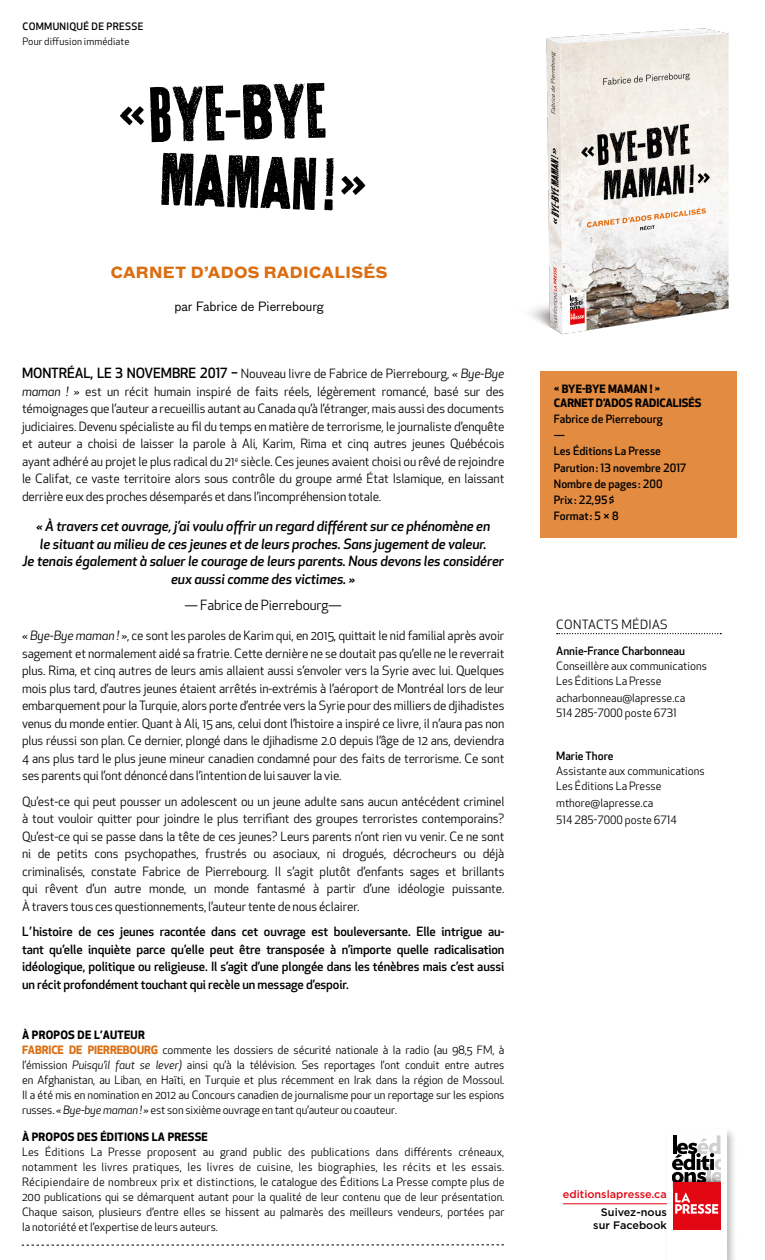
<style>
.page{position:relative;width:765px;height:1260px;background:#fff}
.page>*{position:absolute;margin:0;border:0;box-sizing:border-box;transform-origin:0 0}
.t1{font:81.75px "Thunderhouse";color:#000}
.t2{font:77.75px "Thunderhouse";color:#000}
.t3{font:700 15px "Bau";letter-spacing:.025em;color:#db6e12}
.t4{font:italic 500 13.75px/17.5px "Apex New";letter-spacing:-.01em;color:#000;text-align:center}
.t5{font:13.75px "Apex New";letter-spacing:-.01em;color:#000}
.t6{font:12.5px/17.5px "Apex New";letter-spacing:-.01em;color:#000;text-align:justify}
.t7{font:500 12.5px/17.5px "Apex New";letter-spacing:-.01em;color:#000;text-align:justify}
.t8{font:12.5px "Bau";color:#000}
.t9{font:12.5px "Apex New";letter-spacing:.03em;color:#000}
.t10{font:11.25px/15px "Apex New";letter-spacing:-.01em;color:#000}
.t11{font:500 11.25px/16.2px "Apex New";color:#000}
.t12{font:700 11.25px/13.8px "Apex New";color:#000}
.t13{font:500 10.88px/12.2px "Gotham";color:#000;text-align:right}
.t14{font:500 10.88px "Gotham";color:#e30613}
.t15{font:10px "Apex New";letter-spacing:.01em;color:#000}
.t16{font:500 10px "Apex New";letter-spacing:.03em;color:#000}
.s1{font-size:54.12px}
.s2{font-weight:500;font-size:13.75px}
.s3{font-style:italic}
.s4{font-weight:700}
.s5{font-weight:700;color:#db6e12}
</style>
<div class="page">
<div style="left:664px;top:1126px;width:73px;height:134px;background:#000;opacity:.26"></div>
<div style="left:667px;top:1129px;width:59px;height:131px;background:#fff"></div>
<div style="left:673px;top:1182px;width:47px;height:48px;background:#e30613"></div>
<svg style="left:673px;top:1135px;width:47px;height:79px"></svg>
<svg style="left:22px;top:1245px;width:482px;height:1px"></svg>
<svg style="left:557px;top:633px;width:164px;height:1px"></svg>
<hr style="left:563px;top:1203px;width:104px;height:1px;background:#e30613">
<div style="left:540px;top:371px;width:196px;height:166px;background:#e28b41"></div>
<img style="left:530px;top:28px;width:199px;height:307px">
<p class="t16" style="left:22px;top:20px;width:122px">COMMUNIQUÉ DE PRESSE</p>
<p class="t15" style="left:22px;top:35px;width:109px">Pour diffusion immédiate</p>
<h1 class="t1" style="left:147px;top:71px;width:178px;rotate:-2deg">Bye-bye</h1>
<h2 class="t2" style="left:162px;top:136px;width:208px;rotate:2deg">maman !<span class="s1">»</span></h2>
<p class="t3" style="left:111px;top:262px;width:278px">CARNET D’ADOS RADICALISÉS</p>
<p class="t8" style="left:174px;top:300px;width:151px">par Fabrice de Pierrebourg</p>
<p class="t6" style="left:22px;top:365px;width:484px"><span class="s2">MONTRÉAL, LE 3 NOVEMBRE 2017 –</span> Nouveau livre de Fabrice de Pierrebourg, <span class="s3">« Bye-Bye maman ! »</span> est un récit humain inspiré de faits réels, légèrement romancé, basé sur des témoignages que l’auteur a recueillis autant au Canada qu’à l’étranger, mais aussi des documents judiciaires. Devenu spécialiste au fil du temps en matière de terrorisme, le journaliste d’enquête et auteur a choisi de laisser la parole à Ali, Karim, Rima et cinq autres jeunes Québécois ayant adhéré au projet le plus radical du 21<sup>e</sup> siècle. Ces jeunes avaient choisi ou rêvé de rejoindre le Califat, ce vaste territoire alors sous contrôle du groupe armé État Islamique, en laissant derrière eux des proches désemparés et dans l’incompréhension totale.</p>
<p class="t4" style="left:23px;top:517px;width:483px">« À travers cet ouvrage, j’ai voulu offrir un regard différent sur ce phénomène en<br>le situant au milieu de ces jeunes et de leurs proches. Sans jugement de valeur.<br>Je tenais également à saluer le courage de leurs parents. Nous devons les considérer eux aussi comme des victimes. »</p>
<p class="t5" style="left:184px;top:596px;width:159px">— Fabrice de Pierrebourg—</p>
<p class="t6" style="left:22px;top:627px;width:484px"><span class="s3">« Bye-Bye maman ! »</span>, ce sont les paroles de Karim qui, en 2015, quittait le nid familial après avoir sagement et normalement aidé sa fratrie. Cette dernière ne se doutait pas qu’elle ne le reverrait plus. Rima, et cinq autres de leurs amis allaient aussi s’envoler vers la Syrie avec lui. Quelques mois plus tard, d’autres jeunes étaient arrêtés in-extrémis à l’aéroport de Montréal lors de leur embarquement pour la Turquie, alors porte d’entrée vers la Syrie pour des milliers de djihadistes venus du monde entier. Quant à Ali, 15 ans, celui dont l’histoire a inspiré ce livre, il n’aura pas non plus réussi son plan. Ce dernier, plongé dans le djihadisme 2.0 depuis l’âge de 12 ans, deviendra 4 ans plus tard le plus jeune mineur canadien condamné pour des faits de terrorisme. Ce sont ses parents qui l’ont dénoncé dans l’intention de lui sauver la vie.</p>
<p class="t6" style="left:22px;top:792px;width:484px">Qu’est-ce qui peut pousser un adolescent ou un jeune adulte sans aucun antécédent criminel à tout vouloir quitter pour joindre le plus terrifiant des groupes terroristes contemporains?<br>Qu’est-ce qui se passe dans la tête de ces jeunes? Leurs parents n’ont rien vu venir. Ce ne sont ni de petits cons psychopathes, frustrés ou asociaux, ni drogués, décrocheurs ou déjà criminalisés, constate Fabrice de Pierrebourg. Il s’agit plutôt d’enfants sages et brillants qui rêvent d’un autre monde, un monde fantasmé à partir d’une idéologie puissante.<br>À travers tous ces questionnements, l’auteur tente de nous éclairer.</p>
<p class="t7" style="left:22px;top:923px;width:484px">L ’ histoire de ces jeunes racontée dans cet ouvrage est bouleversante. Elle intrigue au&shy;tant qu’elle inquiète parce qu’elle peut être transposée à n’importe quelle radicalisation idéologique, politique ou religieuse. Il s’agit d’une plongée dans les ténèbres mais c’est aussi un récit profondément touchant qui recèle un message d’espoir.</p>
<p class="t10" style="left:22px;top:1027px;width:484px"><span class="s4">À PROPOS DE L’AUTEUR<br></span><span class="s5">FABRICE DE PIERREBOURG</span> commente les dossiers de sécurité nationale à la radio (au 98,5 FM, à l’émission <span class="s3">Puisqu’il faut se lever)</span> ainsi qu’à la télévision. Ses reportages l’ont conduit entre autres en Afghanistan, au Liban, en Haïti, en Turquie et plus récemment en Irak dans la région de Mossoul.<br>Il a été mis en nomination en 2012 au Concours canadien de journalisme pour un reportage sur les espions russes. <span class="s3">« Bye-bye maman ! »</span> est son sixième ouvrage en tant qu’auteur ou coauteur.</p>
<p class="t12" style="left:22px;top:1130px;width:187px">À PROPOS DES ÉDITIONS LA PRESSE</p>
<p class="t10" style="left:22px;top:1145px;width:484px;text-align:justify">Les Éditions La Presse proposent au grand public des publications dans différents créneaux, notamment les livres pratiques, les livres de cuisine, les biographies, les récits et les essais.<br>Récipiendaire de nombreux prix et distinctions, le catalogue des Éditions La Presse compte plus de 200 publications qui se démarquent autant pour la qualité de leur contenu que de leur présentation.<br>Chaque saison, plusieurs d’entre elles se hissent au palmarès des meilleurs vendeurs, portées par la notoriété et l’expertise de leurs auteurs.</p>
<p class="t12" style="left:554px;top:382px;width:149px">« BYE-BYE MAMAN ! »<br>CARNET D’ADOS RADICALISÉS</p>
<p class="t11" style="left:554px;top:411px;width:134px">Fabrice de Pierrebourg<br>—<br>Les Éditions La Presse<br>Parution : 13 novembre 2017<br>Nombre de pages : 200<br>Prix : 22,95 $<br>Format : 5 × 8</p>
<p class="t9" style="left:556px;top:616px;width:113px">CONTACTS MÉDIAS</p>
<p class="t11" style="left:556px;top:642px;width:130px">Annie-France Charbonneau</p>
<p class="t10" style="left:556px;top:658px;width:152px">Conseillère aux communications<br>Les Éditions La Presse</p>
<p class="t10" style="left:556px;top:691px;width:131px">acharbonneau@lapresse.ca<br>514 285-7000 poste 6731</p>
<p class="t11" style="left:556px;top:747px;width:59px">Marie Thore</p>
<p class="t10" style="left:556px;top:763px;width:150px">Assistante aux communications<br>Les Éditions La Presse</p>
<p class="t10" style="left:556px;top:795px;width:122px;line-height:16.2px">mthore@lapresse.ca<br>514 285-7000 poste 6714</p>
<p class="t14" style="left:563px;top:1188px;width:105px">editionslapresse.ca</p>
<p class="t13" style="left:593px;top:1206px;width:75px">Suivez-nous sur Facebook</p>
</div>
